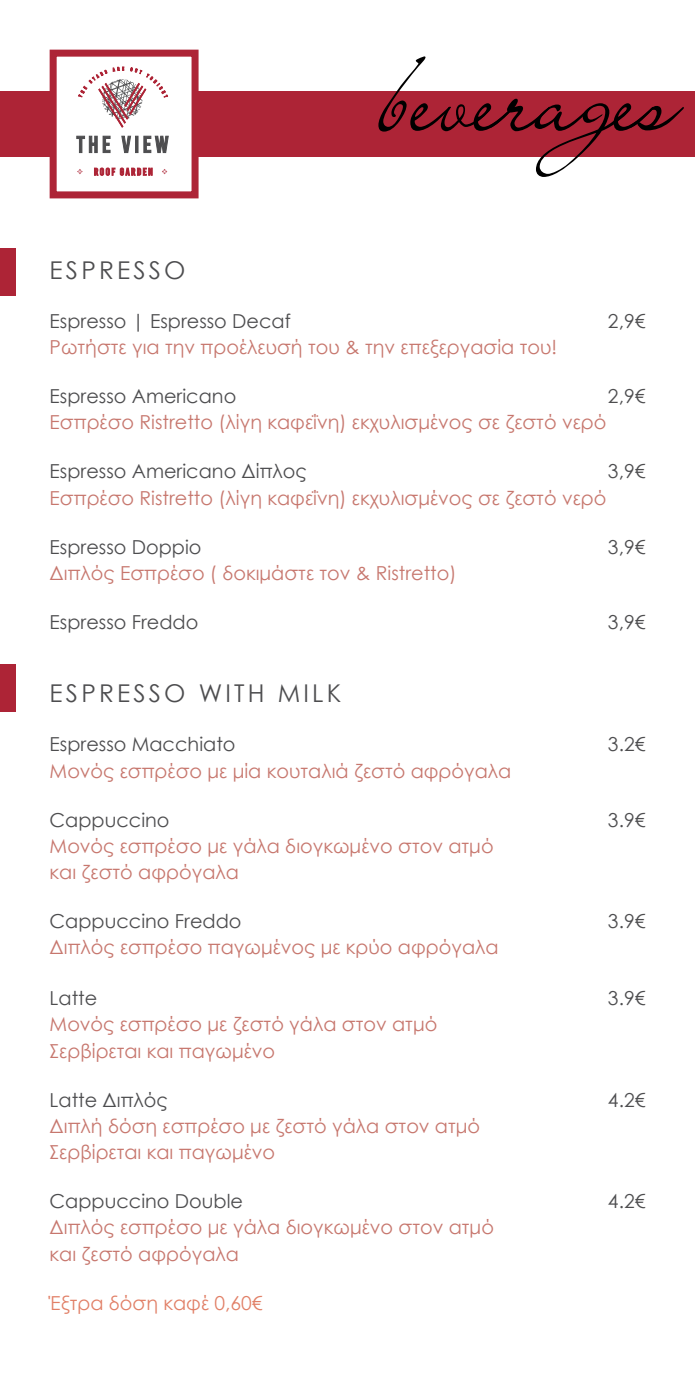
<style>
.page{position:relative;width:695px;height:1389px;background:#fff}
.page>*{position:absolute;margin:0;border:0;box-sizing:border-box;transform-origin:0 0}
.t1{font:128.8px "Lainie Day SH";color:#000;scale:.83 1}
.t2{font:24.5px "Century Gothic";letter-spacing:.13em;color:#4d4d4f}
.t3{font:19.25px/26.2px "Century Gothic";color:#c7776e}
.t4{font:19.25px "Century Gothic";color:#4d4d4f}
.t5{font:19.25px "Century Gothic";color:#e18067}
</style>
<div class="page">
<div style="left:0;top:92px;width:694px;height:65px;background:#ad2436"></div>
<div style="left:53px;top:53px;width:142px;height:142px;background:#fff"></div>
<svg style="left:76px;top:136px;width:21px;height:17px"></svg>
<svg style="left:103px;top:136px;width:7px;height:17px"></svg>
<svg style="left:121px;top:136px;width:10px;height:17px"></svg>
<hr style="left:135px;top:136px;width:3px;height:17px;background:#4d4d4f">
<svg style="left:144px;top:136px;width:24px;height:17px"></svg>
<svg style="left:77px;top:169px;width:6px;height:5px"></svg>
<svg style="left:94px;top:167px;width:58px;height:9px"></svg>
<svg style="left:162px;top:169px;width:5px;height:5px"></svg>
<svg style="left:78px;top:67px;width:89px;height:61px"></svg>
<div style="left:50px;top:50px;width:148px;height:148px;border:7px solid #ad2436"></div>
<div style="left:0;top:248px;width:15px;height:47px;background:#ad2436"></div>
<div style="left:0;top:665px;width:15px;height:47px;background:#ad2436"></div>
<h1 class="t1" style="left:383px;top:7px;width:359px">beverages</h1>
<p class="t2" style="left:50px;top:253px;width:137px">ESPRESSO</p>
<p class="t4" style="left:50px;top:308px;width:242px">Espresso | Espresso Decaf</p>
<p class="t4" style="left:608px;top:308px;width:39px">2,9€</p>
<p class="t3" style="left:50px;top:334px;width:509px">Ρωτήστε για την προέλευσή του &amp; την επεξεργασία του!</p>
<p class="t4" style="left:50px;top:383px;width:188px">Espresso Americano</p>
<p class="t4" style="left:608px;top:383px;width:39px">2,9€</p>
<p class="t3" style="left:50px;top:409px;width:558px">Eσπρέσο Ristretto (λίγη καφεΐνη) εκχυλισμένος σε ζεστό νερό</p>
<p class="t4" style="left:50px;top:458px;width:258px">Espresso Americano Δίπλος</p>
<p class="t4" style="left:608px;top:458px;width:39px">3,9€</p>
<p class="t3" style="left:50px;top:484px;width:558px">Eσπρέσο Ristretto (λίγη καφεΐνη) εκχυλισμένος σε ζεστό νερό</p>
<p class="t4" style="left:50px;top:533px;width:153px">Espresso Doppio</p>
<p class="t4" style="left:608px;top:533px;width:39px">3,9€</p>
<p class="t3" style="left:50px;top:560px;width:408px">Διπλός Eσπρέσο ( δοκιμάστε τον &amp; Ristretto)</p>
<p class="t4" style="left:50px;top:609px;width:150px">Espresso Freddo</p>
<p class="t4" style="left:608px;top:609px;width:39px">3,9€</p>
<p class="t2" style="left:50px;top:676px;width:293px">ESPRESSO WITH MILK</p>
<p class="t4" style="left:50px;top:731px;width:187px">Espresso Macchiato</p>
<p class="t4" style="left:608px;top:731px;width:39px">3.2€</p>
<p class="t3" style="left:50px;top:757px;width:463px">Μονός εσπρέσο με μία κουταλιά ζεστό αφρόγαλα</p>
<p class="t4" style="left:50px;top:806px;width:121px">Cappuccino</p>
<p class="t4" style="left:608px;top:806px;width:39px">3.9€</p>
<p class="t3" style="left:50px;top:833px;width:445px">Μονός εσπρέσο με γάλα διογκωμένο στον ατμό και ζεστό αφρόγαλα</p>
<p class="t4" style="left:50px;top:908px;width:193px">Cappuccino Freddo</p>
<p class="t4" style="left:608px;top:908px;width:39px">3.9€</p>
<p class="t3" style="left:50px;top:934px;width:450px">Διπλός εσπρέσο παγωμένος με κρύο αφρόγαλα</p>
<p class="t4" style="left:50px;top:985px;width:49px">Latte</p>
<p class="t4" style="left:608px;top:985px;width:39px">3.9€</p>
<p class="t3" style="left:50px;top:1011px;width:389px">Μονός εσπρέσο με ζεστό γάλα στον ατμό<br>Σερβίρεται και παγωμένο</p>
<p class="t4" style="left:50px;top:1086px;width:120px">Latte Διπλός</p>
<p class="t4" style="left:608px;top:1086px;width:39px">4.2€</p>
<p class="t3" style="left:50px;top:1113px;width:432px">Διπλή δόση εσπρέσο με ζεστό γάλα στον ατμό<br>Σερβίρεται και παγωμένο</p>
<p class="t4" style="left:50px;top:1188px;width:195px">Cappuccino Double</p>
<p class="t4" style="left:608px;top:1188px;width:39px">4.2€</p>
<p class="t3" style="left:50px;top:1214px;width:446px">Διπλός εσπρέσο με γάλα διογκωμένο στον ατμό και ζεστό αφρόγαλα</p>
<p class="t5" style="left:50px;top:1289px;width:214px">Έξτρα δόση καφέ 0,60€</p>
</div>
